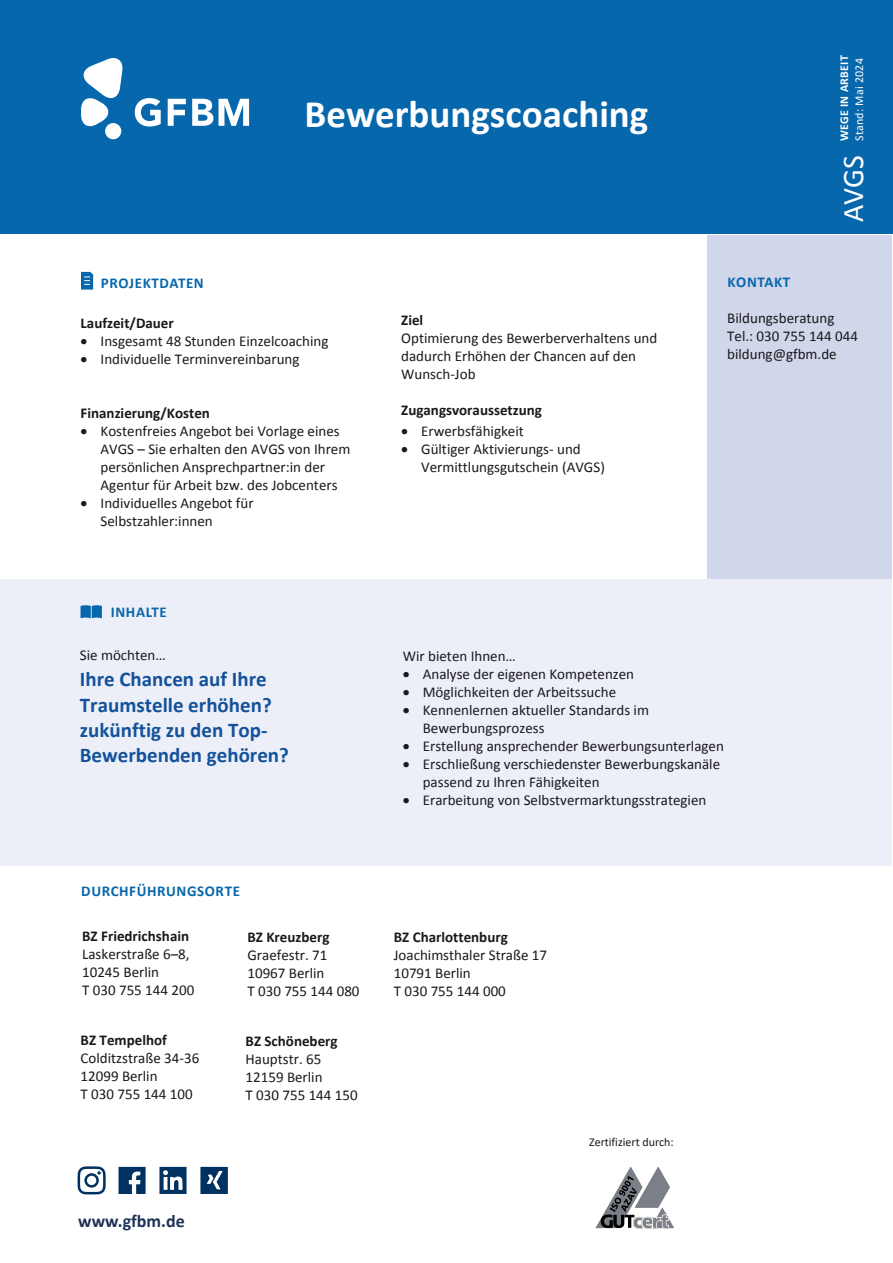
<style>
.page{position:relative;width:893px;height:1263px;background:#fff}
.page>*{position:absolute;margin:0;border:0;box-sizing:border-box;transform-origin:0 0}
.t1{font:700 39px "Calibri";color:#fff}
.t2{font:30px "Calibri";color:#fff}
.t3{font:700 21px/25.2px "Calibri";color:#13529a}
.t4{font:700 18px "Calibri";color:#1d3257}
.t5{font:15px/18px "Calibri";color:#1a181c}
.t6{font:700 15px "Calibri";color:#1a181c}
.t7{font:700 15px "Calibri";letter-spacing:.04em;color:#0767ac}
.t8{font:700 15px "Calibri";letter-spacing:.04em;color:#0767ac}
.t9{font:700 15px "Calibri";color:#1a181c}
.t10{font:12px "Calibri";color:#1a181c}
.t11{font:12px "Calibri";letter-spacing:.02em;color:#fff}
.t12{font:700 12px "Calibri";letter-spacing:.02em;color:#fff}
.s1{font-style:inherit}
</style>
<div class="page">
<div style="left:0;top:579px;width:892px;height:287px;background:#eceff7"></div>
<div style="left:707px;top:235px;width:185px;height:343px;background:#d0d7eb"></div>
<div style="left:0;top:0;width:893px;height:234px;background:#0767ac"></div>
<svg style="left:135px;top:98px;width:26px;height:29px"></svg>
<svg style="left:168px;top:99px;width:18px;height:27px"></svg>
<svg style="left:192px;top:99px;width:57px;height:27px"></svg>
<svg style="left:81px;top:58px;width:42px;height:81px"></svg>
<svg style="left:81px;top:272px;width:12px;height:18px"></svg>
<svg style="left:81px;top:605px;width:21px;height:13px"></svg>
<svg style="left:119px;top:1167px;width:27px;height:27px"></svg>
<svg style="left:159px;top:1167px;width:28px;height:27px"></svg>
<svg style="left:78px;top:1166px;width:28px;height:28px"></svg>
<svg style="left:200px;top:1167px;width:28px;height:27px"></svg>
<img style="left:595px;top:1166px;width:79px;height:63px">
<h1 class="t1" style="left:305px;top:89px;width:345px">Bewerbungscoaching</h1>
<p class="t7" style="left:101px;top:273px;width:104px">PROJEKTDATEN</p>
<p class="t9" style="left:81px;top:312px;width:95px">Laufzeit<span class="s1">/Dauer</span></p>
<p class="t5" style="left:81px;top:332px;width:249px">• Insgesamt 48 Stunden Einzelcoaching</p>
<p class="t5" style="left:81px;top:350px;width:220px">• Individuelle Terminvereinbarung</p>
<p class="t6" style="left:81px;top:403px;width:131px">Finanzierung/Kosten</p>
<p class="t5" style="left:101px;top:422px;width:251px;text-indent:-20px">• Kostenfreies Angebot bei Vorlage eines AVGS – Sie erhalten den AVGS von Ihrem persönlichen Ansprechpartner:in der Agentur für Arbeit bzw. des Jobcenters</p>
<p class="t5" style="left:101px;top:494px;width:154px;text-indent:-20px">• Individuelles Angebot für<br>Selbstzahler:innen</p>
<p class="t6" style="left:401px;top:311px;width:24px">Ziel</p>
<p class="t5" style="left:401px;top:329px;width:258px">Optimierung des Bewerberverhaltens und dadurch Erhöhen der Chancen auf den<br>Wunsch-Job</p>
<p class="t6" style="left:401px;top:401px;width:142px">Zugangsvoraussetzung</p>
<p class="t5" style="left:401px;top:422px;width:124px">• Erwerbsfähigkeit</p>
<p class="t5" style="left:421px;top:440px;width:185px;text-indent:-20px">• Gültiger Aktivierungs- und<br>Vermittlungsgutschein (AVGS)</p>
<p class="t12" style="left:836px;top:141px;width:87px;rotate:-90deg">WEGE IN ARBEIT</p>
<p class="t11" style="left:851px;top:141px;width:84px;rotate:-90deg">Stand: Mai 2024</p>
<h2 class="t2" style="left:834px;top:222px;width:69px;rotate:-90deg">AVGS</h2>
<p class="t7" style="left:727px;top:271px;width:64px">KONTAKT</p>
<p class="t5" style="left:727px;top:309px;width:132px">Bildungsberatung<br>Tel.: 030 755 144 044 bildung@gfbm.de</p>
<p class="t7" style="left:111px;top:601px;width:57px">INHALTE</p>
<p class="t5" style="left:80px;top:646px;width:88px">Sie möchten…</p>
<h3 class="t3" style="left:80px;top:667px;width:211px">Ihre Chancen auf Ihre<br>Traumstelle erhöhen? zukünftig <span class="s1">zu</span> den Top-<br>Bewerbenden gehören?</h3>
<p class="t8" style="left:81px;top:882px;width:160px">DURCHFÜHRUNGSORTE</p>
<p class="t6" style="left:82px;top:927px;width:109px">BZ Friedrichshain</p>
<p class="t5" style="left:82px;top:945px;width:114px">Laskerstraße 6–8,<br>10245 Berlin<br>T 030 755 144 200</p>
<p class="t6" style="left:81px;top:1030px;width:88px">BZ Tempelhof</p>
<p class="t5" style="left:81px;top:1048px;width:120px">Colditzstraße 34-36<br>12099 Berlin<br>T 030 755 144 100</p>
<p class="t6" style="left:247px;top:927px;width:84px">BZ Kreuzberg</p>
<p class="t5" style="left:247px;top:945px;width:114px">Graefestr. 71<br>10967 Berlin<br>T 030 755 144 080</p>
<p class="t6" style="left:246px;top:1031px;width:94px">BZ Schöneberg</p>
<p class="t5" style="left:246px;top:1050px;width:114px">Hauptstr. 65<br>12159 Berlin<br>T 030 755 144 150</p>
<p class="t4" style="left:78px;top:1208px;width:108px">www.gfbm.de</p>
<p class="t5" style="left:403px;top:647px;width:115px">Wir bieten Ihnen…</p>
<p class="t5" style="left:403px;top:665px;width:233px">• Analyse der eigenen Kompetenzen</p>
<p class="t5" style="left:403px;top:683px;width:215px">• Möglichkeiten der Arbeitssuche</p>
<p class="t5" style="left:423px;top:701px;width:228px;text-indent:-20px">• Kennenlernen aktueller Standards im<br>Bewerbungsprozess</p>
<p class="t5" style="left:403px;top:737px;width:323px">• Erstellung ansprechender Bewerbungsunterlagen</p>
<p class="t5" style="left:423px;top:755px;width:299px;text-indent:-20px">• Erschließung verschiedenster Bewerbungskanäle passend zu Ihren Fähigkeiten</p>
<p class="t5" style="left:403px;top:791px;width:305px">• Erarbeitung von Selbstvermarktungsstrategien</p>
<p class="t6" style="left:394px;top:928px;width:116px">BZ Charlottenburg</p>
<p class="t5" style="left:394px;top:946px;width:155px">Joachimsthaler Straße 17<br>10791 Berlin<br>T 030 755 144 000</p>
<p class="t10" style="left:589px;top:1133px;width:86px">Zertifiziert durch:</p>
</div>
